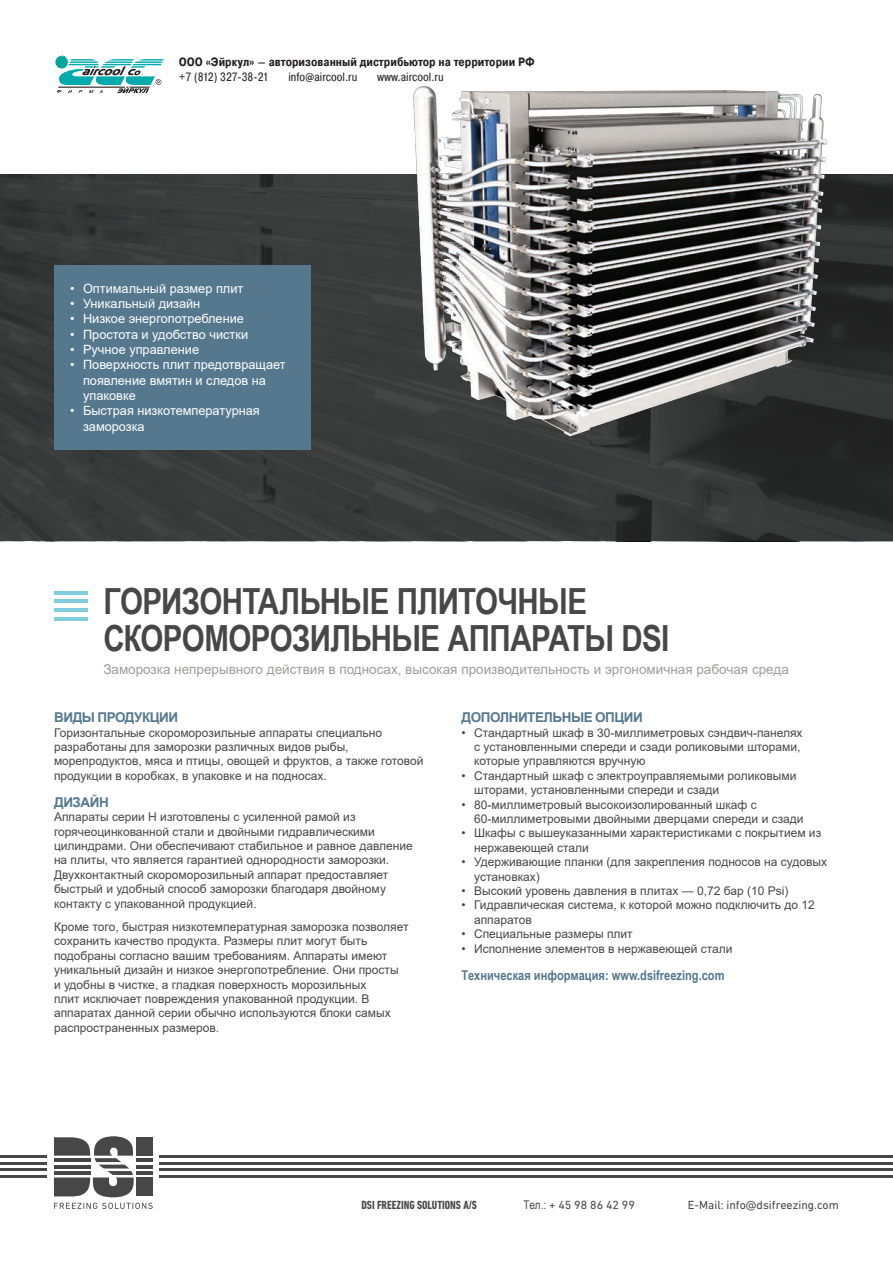
<style>
.page{position:relative;width:893px;height:1263px;background:#fff}
.page>*{position:absolute;margin:0;border:0;box-sizing:border-box;transform-origin:0 0}
.t1{font:700 36px/37.5px "Arial Narrow";letter-spacing:-.015em;color:#474747}
.t2{font:13.5px "Arial";color:#9d9d9c}
.t3{font:700 13.5px "Arial Narrow";color:#55788e}
.t4{font:700 13.5px "Arial";letter-spacing:-.035em;color:#55788e}
.t5{font:12.75px/15.3px "Arial";color:#fff}
.t6{font:12px/14.4px "Arial";color:#474747}
.t7{font:700 12px "Pragmatica Cond";color:#231f20}
.t8{font:12px "DIN Next LT Pro";color:#474747}
.t9{font:12px "Pragmatica Cond";color:#231f20}
.t10{font:700 condensed 12px "DIN Next LT Pro";color:#474747}
.t11{font:12px "Pragmatica Cond";letter-spacing:-.035em;color:#231f20}
.s1{font-family:"Arial Narrow"}
</style>
<div class="page">
<hr style="left:54px;top:617px;width:33px;height:4px;background:#82ccdd">
<hr style="left:54px;top:608px;width:33px;height:4px;background:#82ccdd">
<hr style="left:54px;top:600px;width:33px;height:3px;background:#82ccdd">
<hr style="left:54px;top:591px;width:33px;height:3px;background:#82ccdd">
<svg style="left:54px;top:1203px;width:99px;height:6px"></svg>
<hr style="left:136px;top:1171px;width:16px;height:4px;background:#474747">
<svg style="left:136px;top:1165px;width:16px;height:3px"></svg>
<div style="left:136px;top:1137px;width:16px;height:18px;background:#474747"></div>
<div style="left:136px;top:1177px;width:16px;height:19px;background:#474747"></div>
<hr style="left:136px;top:1158px;width:16px;height:4px;background:#474747">
<svg style="left:54px;top:1136px;width:80px;height:61px"></svg>
<hr style="left:54px;top:1171px;width:36px;height:4px;background:#474747">
<hr style="left:159px;top:1156px;width:734px;height:2px;background:#474747">
<hr style="left:159px;top:1162px;width:734px;height:2px;background:#474747">
<hr style="left:159px;top:1168px;width:734px;height:3px;background:#474747">
<hr style="left:159px;top:1175px;width:734px;height:2px;background:#474747">
<hr style="left:0;top:1156px;width:47px;height:2px;background:#474747">
<hr style="left:0;top:1162px;width:47px;height:2px;background:#474747">
<hr style="left:0;top:1168px;width:47px;height:3px;background:#474747">
<hr style="left:0;top:1175px;width:47px;height:2px;background:#474747">
<svg style="left:0;top:174px;width:893px;height:367px;background:#373938"></svg>
<div style="left:54px;top:265px;width:257px;height:185px;background:#55788e"></div>
<img style="left:332px;top:86px;width:554px;height:385px">
<svg style="left:56px;top:56px;width:108px;height:37px"></svg>
<p class="t7" style="left:179px;top:55px;width:358px">ООО «Эйркул» – авторизованный дистрибьютор на территории РФ</p>
<p class="t11" style="left:179px;top:69px;width:91px">+7 (812) 327-38-21</p>
<p class="t9" style="left:288px;top:69px;width:71px">info@aircool.ru</p>
<p class="t9" style="left:377px;top:69px;width:68px">www.aircool.ru</p>
<p class="t5" style="left:70px;top:281px;width:175px">• Оптимальный размер плит</p>
<p class="t5" style="left:70px;top:296px;width:131px">• Уникальный дизайн</p>
<p class="t5" style="left:70px;top:311px;width:175px">• Низкое энергопотребление</p>
<p class="t5" style="left:70px;top:327px;width:179px">• Простота и удобство чистки</p>
<p class="t5" style="left:70px;top:342px;width:130px">• Ручное управление</p>
<p class="t5" style="left:83px;top:357px;width:204px;text-indent:-13px">• Поверхность плит предотвращает появление вмятин и следов на упаковке</p>
<p class="t5" style="left:83px;top:403px;width:178px;text-indent:-13px">• Быстрая низкотемпературная заморозка</p>
<h1 class="t1" style="left:103px;top:581px;width:568px">ГОРИЗОНТАЛЬНЫЕ ПЛИТОЧНЫЕ<br>СКОРОМОРОЗИЛЬНЫЕ АППАРАТЫ DSI</h1>
<p class="t2" style="left:103px;top:660px;width:687px">Заморозка непрерывного действия в подносах, высокая производительность и эргономичная рабочая среда</p>
<p class="t4" style="left:54px;top:708px;width:125px">ВИДЫ ПРОДУКЦИИ</p>
<p class="t6" style="left:54px;top:725px;width:371px">Горизонтальные скороморозильные аппараты специально разработаны для заморозки различных видов рыбы, морепродуктов, мяса и птицы, овощей и фруктов, а также готовой продукции в коробках, в упаковке и на подносах.</p>
<p class="t4" style="left:54px;top:792px;width:56px">ДИЗАЙН</p>
<p class="t6" style="left:54px;top:810px;width:360px">Аппараты серии H изготовлены с усиленной рамой из горячеоцинкованной стали и двойными гидравлическими цилиндрами. Они обеспечивают стабильное и равное давление на плиты, что является гарантией однородности заморозки.<br>Двухконтактный скороморозильный аппарат предоставляет быстрый и удобный способ заморозки благодаря двойному контакту с упакованной продукцией.</p>
<p class="t6" style="left:54px;top:919px;width:356px">Кроме того, быстрая низкотемпературная заморозка позволяет сохранить качество продукта. Размеры плит могут быть подобраны согласно вашим требованиям. Аппараты имеют уникальный дизайн и низкое энергопотребление. Они просты<br>и удобны в чистке, а гладкая поверхность морозильных<br>плит исключает повреждения упакованной продукции. В аппаратах данной серии обычно используются блоки самых распространенных размеров.</p>
<p class="t4" style="left:462px;top:708px;width:183px">ДОПОЛНИТЕЛЬНЫЕ ОПЦИИ</p>
<p class="t6" style="left:474px;top:725px;width:330px;text-indent:-13px">• Стандартный шкаф в 30-миллиметровых сэндвич-панелях с установленными спереди и сзади роликовыми шторами, которые управляются вручную</p>
<p class="t6" style="left:474px;top:768px;width:324px;text-indent:-13px">• Стандартный шкаф с электроуправляемыми роликовыми шторами, установленными спереди и сзади</p>
<p class="t6" style="left:474px;top:797px;width:331px;text-indent:-13px">• 80-миллиметровый высокоизолированный шкаф с<br>60-миллиметровыми двойными дверцами спереди и сзади</p>
<p class="t6" style="left:474px;top:826px;width:349px;text-indent:-13px">• Шкафы с вышеуказанными характеристиками с покрытием из нержавеющей стали</p>
<p class="t6" style="left:474px;top:855px;width:354px;text-indent:-13px">• Удерживающие планки (для закрепления подносов на судовых установках)</p>
<p class="t6" style="left:461px;top:883px;width:329px">• Высокий уровень давления в плитах — 0,72 бар (10 Psi)</p>
<p class="t6" style="left:474px;top:898px;width:342px;text-indent:-13px">• Гидравлическая система, к которой можно подключить до 12 аппаратов</p>
<p class="t6" style="left:461px;top:927px;width:173px">• Специальные размеры плит</p>
<p class="t6" style="left:461px;top:941px;width:273px">• Исполнение элементов в нержавеющей стали</p>
<p class="t3" style="left:461px;top:964px;width:265px">Техническая информация: www.dsifreezing.com</p>
<p class="t10" style="left:361px;top:1198px;width:117px">DSI FREEZING SOLUTIONS A/S</p>
<p class="t8" style="left:523px;top:1198px;width:113px"><span class="s1">Тел.:</span> + 45 98 86 42 99</p>
<p class="t8" style="left:688px;top:1198px;width:153px">E-Mail: info@dsifreezing.com</p>
</div>
